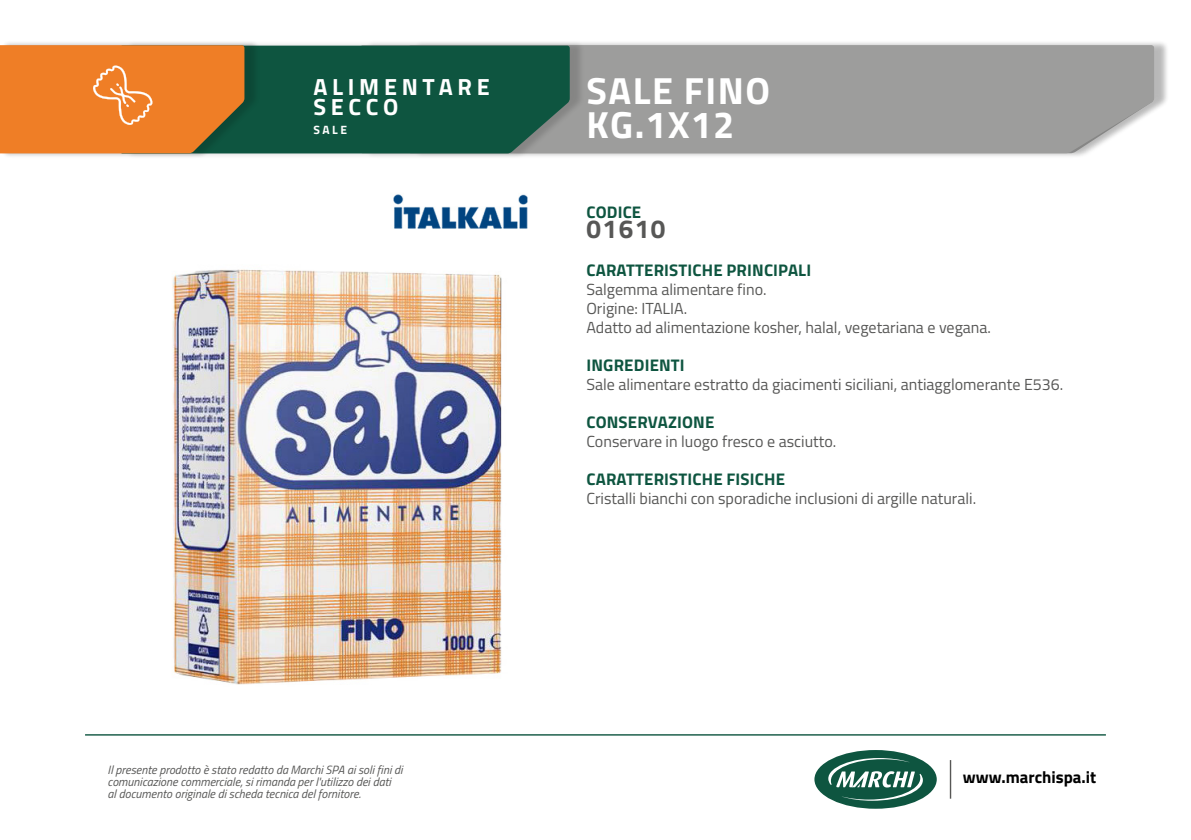
<style>
.page{position:relative;width:1191px;height:840px;background:#fff}
.page>*{position:absolute;margin:0;border:0;box-sizing:border-box;transform-origin:0 0}
.t1{font:700 37.8px "Titillium Web";letter-spacing:.035em;color:#fff}
.t2{font:700 26px "Titillium Web";letter-spacing:.06em;color:#575756}
.t3{font:700 23.4px "Titillium Web";letter-spacing:.2em;color:#fff}
.t4{font:700 16.8px "Titillium Web";letter-spacing:.01em;color:#0e5540}
.t5{font:700 16.8px "Titillium Web";color:#000}
.t6{font:16px "Titillium Web";color:#575756}
.t7{font:italic 12px/12px "Titillium Web";color:#575756}
.t8{font:700 12px "Titillium Web";color:#fff}
</style>
<div class="page">
<img style="left:172px;top:269px;width:330px;height:416px">
<div style="left:365px;top:40px;width:804px;height:119px;background:#000;opacity:.15"></div>
<div style="left:585px;top:45px;width:569px;height:108px;background:#9d9d9c"></div>
<div style="left:125px;top:40px;width:460px;height:119px;background:#000;opacity:.15"></div>
<div style="left:260px;top:46px;width:310px;height:107px;background:#0e5540"></div>
<div style="left:0;top:40px;width:260px;height:119px;background:#000;opacity:.15"></div>
<svg style="left:0;top:45px;width:244px;height:108px;background:#e37e2b"></svg>
<img style="left:393px;top:194px;width:135px;height:35px">
<hr style="left:949px;top:759px;width:2px;height:39px;background:#575756">
<div style="left:814px;top:749px;width:122px;height:59px;background:#0e5540;border-radius:50%"></div>
<svg style="left:828px;top:757px;width:95px;height:43px"></svg>
<hr style="left:85px;top:733px;width:1021px;height:2px;background:#0e5540">
<p class="t3" style="left:313px;top:69px;width:178px">ALIMENTARE</p>
<p class="t3" style="left:313px;top:89px;width:86px">SECCO</p>
<p class="t8" style="left:313px;top:121px;width:35px">SALE</p>
<p class="t1" style="left:586px;top:61px;width:185px">SALE FINO</p>
<p class="t1" style="left:586px;top:96px;width:149px">KG.1X12</p>
<p class="t1" style="left:582px;top:96px;width:180px">G.125 X 4</p>
<p class="t4" style="left:586px;top:199px;width:56px">CODICE</p>
<p class="t2" style="left:586px;top:208px;width:81px">01610</p>
<p class="t4" style="left:586px;top:257px;width:226px">CARATTERISTICHE PRINCIPALI</p>
<p class="t6" style="left:586px;top:277px;width:182px">Salgemma alimentare fino.</p>
<p class="t6" style="left:586px;top:296px;width:102px">Origine: ITALIA.</p>
<p class="t6" style="left:586px;top:315px;width:406px">Adatto ad alimentazione kosher, halal, vegetariana e vegana.</p>
<p class="t4" style="left:586px;top:352px;width:100px">INGREDIENTI</p>
<p class="t6" style="left:586px;top:372px;width:478px">Sale alimentare estratto da giacimenti siciliani, antiagglomerante E536.</p>
<p class="t4" style="left:586px;top:409px;width:129px">CONSERVAZIONE</p>
<p class="t6" style="left:586px;top:429px;width:251px">Conservare in luogo fresco e asciutto.</p>
<p class="t4" style="left:586px;top:466px;width:200px">CARATTERISTICHE FISICHE</p>
<p class="t6" style="left:586px;top:486px;width:391px">Cristalli bianchi con sporadiche inclusioni di argille naturali.</p>
<p class="t7" style="left:108px;top:762px;width:296px">Il presente prodotto è stato redatto da Marchi SPA ai soli fini di comunicazione commerciale, si rimanda per l'utilizzo dei dati<br>al documento originale di scheda tecnica del fornitore.</p>
<p class="t5" style="left:963px;top:764px;width:135px">www.marchispa.it</p>
</div>
